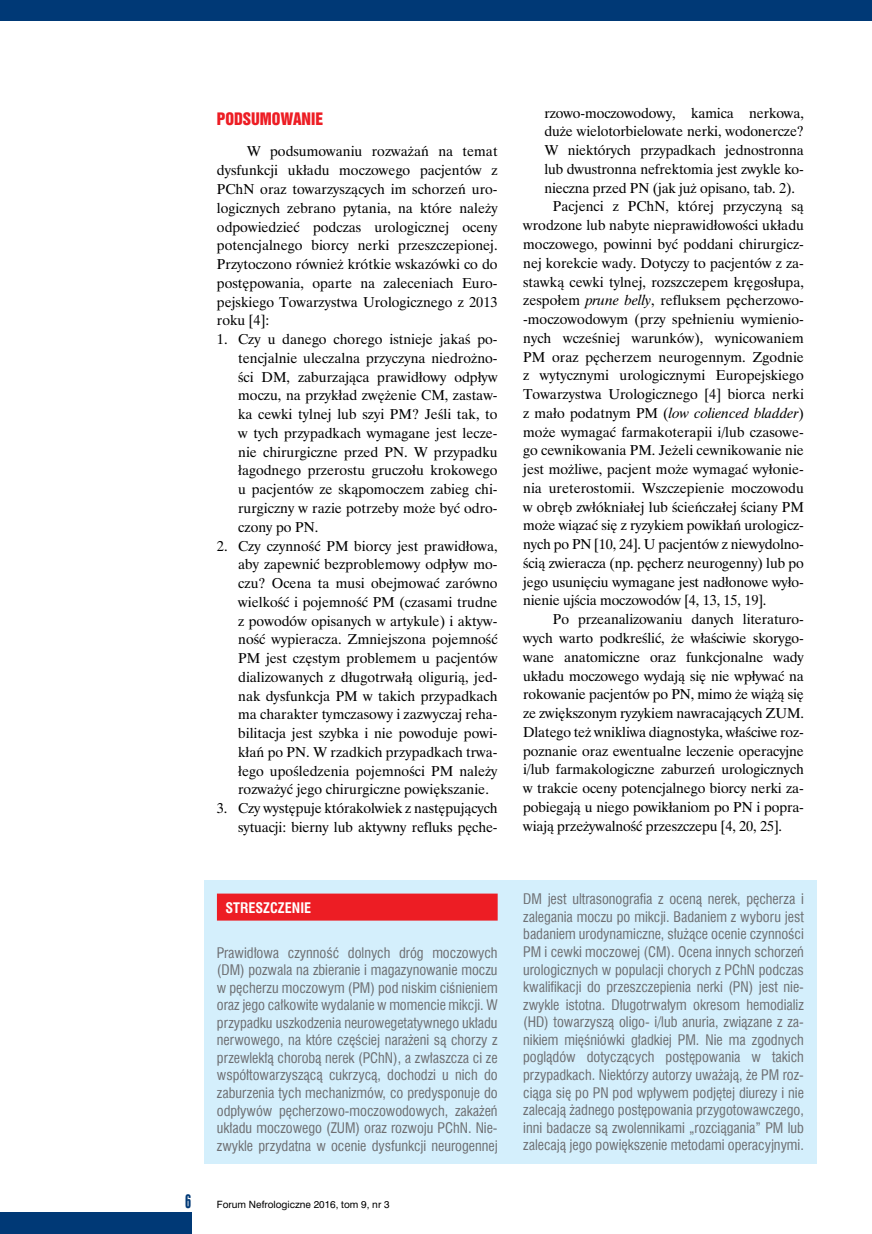
<style>
.page{position:relative;width:872px;height:1234px;background:#fff}
.page>*{position:absolute;margin:0;border:0;box-sizing:border-box;transform-origin:0 0}
.t1{font:18px "Swis 924 EU";color:#003976}
._35_Śródtytuł_I{font:15.75px "Swis 921 EU";color:#ed1d24}
._30_Tekst{font:14.25px/18.8px "Time Ibis EE";letter-spacing:-.01em;color:#000;text-align:justify}
._16_Streszczenie_pol{font:14.25px/17.5px "Swis 721 Cn EU";color:#6d6e71;text-align:justify}
._16_Streszczenie_pol-2{font:700 14.25px "Swis 721 Cn EU";color:#fff}
.t2{font:9.3px "Swis 721 PL";color:#000}
.s1{font-style:italic}
</style>
<div class="page">
<div style="left:0;top:0;width:872px;height:21px;background:#003976"></div>
<div style="left:0;top:1212px;width:191px;height:21px;background:#003976"></div>
<div style="left:204px;top:880px;width:612px;height:283px;background:#d4effc"></div>
<div style="left:217px;top:893px;width:280px;height:27px;background:#ed1d24"></div>
<p class="_35_Śródtytuł_I" style="left:217px;top:108px;width:107px">PODSUMOWANIE</p>
<p class="_30_Tekst" style="left:217px;top:142px;width:282px;text-indent:30px">W podsumowaniu rozważań na temat dysfunkcji układu moczowego pacjentów z PChN oraz towarzyszących im schorzeń uro&shy;logicznych zebrano pytania, na które należy odpowiedzieć podczas urologicznej oceny potencjalnego biorcy nerki przeszczepionej.<br>Przytoczono również krótkie wskazówki co do postępowania, oparte na zaleceniach Euro&shy;pejskiego Towarzystwa Urologicznego z 2013 roku [4]:</p>
<p class="_30_Tekst" style="left:238px;top:329px;width:261px;text-indent:-21px">1. Czy u danego chorego istnieje jakaś po&shy;tencjalnie uleczalna przyczyna niedrożno&shy;ści DM, zaburzająca prawidłowy odpływ moczu, na przykład zwężenie CM, zastaw&shy;ka cewki tylnej lub szyi PM? Jeśli tak, to w tych przypadkach wymagane jest lecze&shy;nie chirurgiczne przed PN. W przypadku łagodnego przerostu gruczołu krokowego u pacjentów ze skąpomoczem zabieg chi&shy;rurgiczny w razie potrzeby może być odro&shy;czony po PN.</p>
<p class="_30_Tekst" style="left:238px;top:536px;width:261px;text-indent:-21px">2. Czy czynność PM biorcy jest prawidłowa, aby zapewnić bezproblemowy odpływ mo&shy;czu? Ocena ta musi obejmować zarówno wielkość i pojemność PM (czasami trudne z powodów opisanych w artykule) i aktyw&shy;ność wypieracza. Zmniejszona pojemność PM jest częstym problemem u pacjentów dializowanych z długotrwałą oligurią, jed&shy;nak dysfunkcja PM w takich przypadkach ma charakter tymczasowy i zazwyczaj reha&shy;bilitacja jest szybka i nie powoduje powi&shy;kłań po PN. W rzadkich przypadkach trwa&shy;łego upośledzenia pojemności PM należy rozważyć jego chirurgiczne powiększanie.</p>
<p class="_30_Tekst" style="left:217px;top:798px;width:282px;text-align:right">3. Czy występuje którakolwiek z następujących sytuacji: bierny lub aktywny refluks pęche-</p>
<p class="_16_Streszczenie_pol-2" style="left:225px;top:899px;width:87px">STRESZCZENIE</p>
<p class="_16_Streszczenie_pol" style="left:217px;top:943px;width:282px">Prawidłowa czynność dolnych dróg moczowych (DM) pozwala na zbieranie i magazynowanie moczu w pęcherzu moczowym (PM) pod niskim ciśnieniem oraz jego całkowite wydalanie w momencie mikcji. W przypadku uszkodzenia neurowegetatywnego układu nerwowego, na które częściej narażeni są chorzy z przewlekłą chorobą nerek (PChN), a zwłaszcza ci ze współtowarzyszącą cukrzycą, dochodzi u nich do zaburzenia tych mechanizmów, co predysponuje do odpływów pęcherzowo-moczowodowych, zakażeń układu moczowego (ZUM) oraz rozwoju PChN. Nie&shy;zwykle przydatna w ocenie dysfunkcji neurogennej</p>
<p class="t1" style="left:185px;top:1189px;width:8px">6</p>
<p class="t2" style="left:217px;top:1198px;width:174px">Forum Nefrologiczne 2016, tom 9, nr 3</p>
<p class="_30_Tekst" style="left:544px;top:103px;width:261px">rzowo-moczowodowy, kamica nerkowa, duże wielotorbielowate nerki, wodonercze?<br>W niektórych przypadkach jednostronna lub dwustronna nefrektomia jest zwykle ko&shy;nieczna przed PN (jak już opisano, tab. 2).</p>
<p class="_30_Tekst" style="left:523px;top:197px;width:282px;text-indent:30px">Pacjenci z PChN, której przyczyną są wrodzone lub nabyte nieprawidłowości układu moczowego, powinni być poddani chirurgicz&shy;nej korekcie wady. Dotyczy to pacjentów z za&shy;stawką cewki tylnej, rozszczepem kręgosłupa, zespołem <span class="s1">prune belly</span>, refluksem pęcherzowo--moczowodowym (przy spełnieniu wymienio&shy;nych wcześniej warunków), wynicowaniem PM oraz pęcherzem neurogennym. Zgodnie z wytycznymi urologicznymi Europejskiego Towarzystwa Urologicznego [4] biorca nerki z mało podatnym PM (<span class="s1">low colienced bladder</span>) może wymagać farmakoterapii i/lub czasowe&shy;go cewnikowania PM. Jeżeli cewnikowanie nie jest możliwe, pacjent może wymagać wyłonie&shy;nia ureterostomii. Wszczepienie moczowodu w obręb zwłókniałej lub ścieńczałej ściany PM może wiązać się z ryzykiem powikłań urologicz&shy;nych po PN [10, 24]. U pacjentów z niewydolno&shy;ścią zwieracza (np. pęcherz neurogenny) lub po jego usunięciu wymagane jest nadłonowe wyło&shy;nienie ujścia moczowodów [4, 13, 15, 19].</p>
<p class="_30_Tekst" style="left:523px;top:609px;width:282px;text-indent:30px">Po przeanalizowaniu danych literaturo&shy;wych warto podkreślić, że właściwie skorygo&shy;wane anatomiczne oraz funkcjonalne wady układu moczowego wydają się nie wpływać na rokowanie pacjentów po PN, mimo że wiążą się ze zwiększonym ryzykiem nawracających ZUM.<br>Dlatego też wnikliwa diagnostyka, właściwe roz&shy;poznanie oraz ewentualne leczenie operacyjne i/lub farmakologiczne zaburzeń urologicznych w trakcie oceny potencjalnego biorcy nerki za&shy;pobiegają u niego powikłaniom po PN i popra&shy;wiają przeżywalność przeszczepu [4, 20, 25].</p>
<p class="_16_Streszczenie_pol" style="left:523px;top:890px;width:282px">DM jest ultrasonografia z oceną nerek, pęcherza i zalegania moczu po mikcji. Badaniem z wyboru jest badaniem urodynamiczne, służące ocenie czynności PM i cewki moczowej (CM). Ocena innych schorzeń urologicznych w populacji chorych z PChN podczas kwalifikacji do przeszczepienia nerki (PN) jest nie&shy;zwykle istotna. Długotrwałym okresom hemodializ (HD) towarzyszą oligo- i/lub anuria, związane z za&shy;nikiem mięśniówki gładkiej PM. Nie ma zgodnych poglądów dotyczących postępowania w takich przypadkach. Niektórzy autorzy uważają, że PM roz&shy;ciąga się po PN pod wpływem podjętej diurezy i nie zalecają żadnego postępowania przygotowawczego, inni badacze są zwolennikami „rozciągania” PM lub zalecają jego powiększenie metodami operacyjnymi.</p>
</div>
